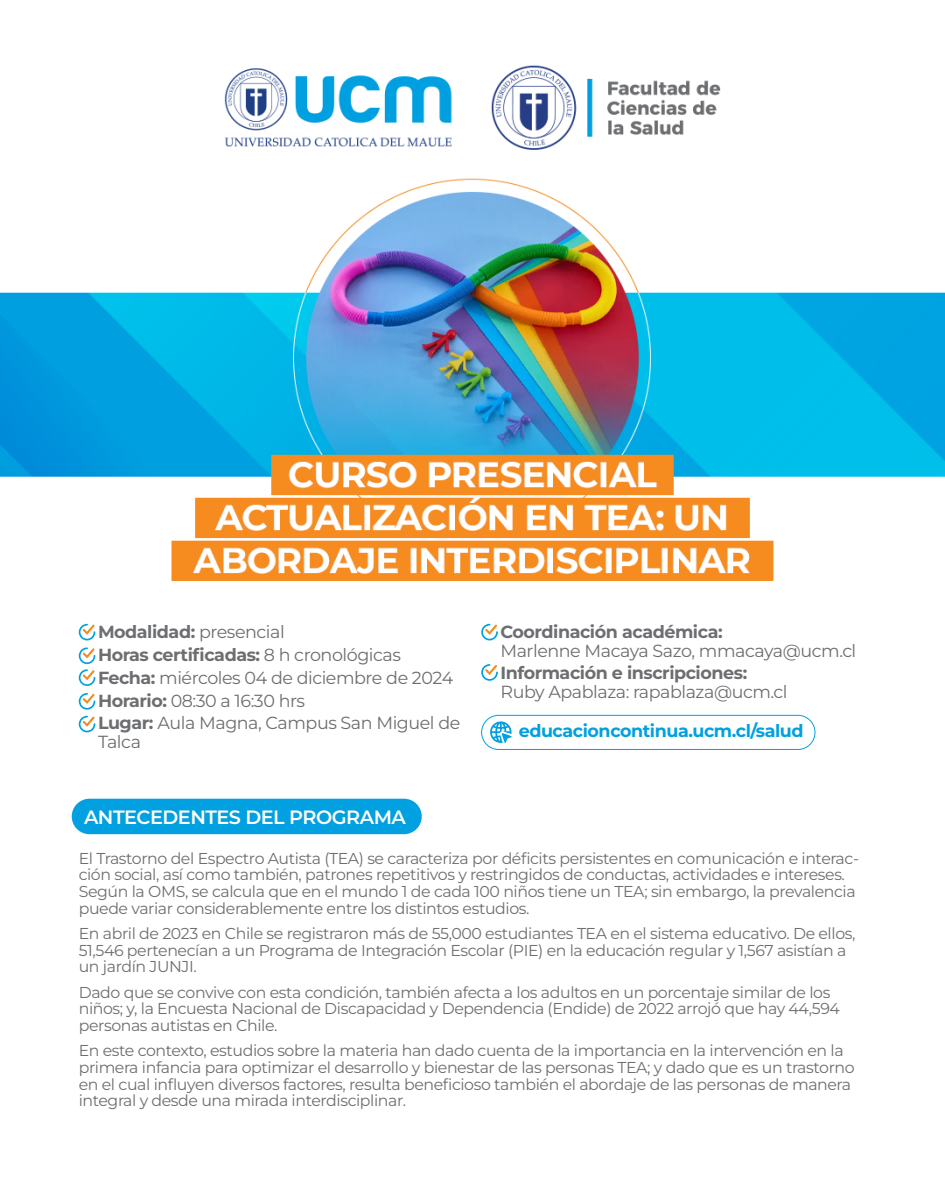
<style>
.page{position:relative;width:945px;height:1182px;background:#fff}
.page>*{position:absolute;margin:0;border:0;box-sizing:border-box;transform-origin:0 0}
.t1{font:600 19.25px "Montserrat";letter-spacing:-.025em;color:#fff}
.t2{font:17.5px/22.8px "Montserrat";letter-spacing:-.025em;color:#6d6e71}
.t3{font:700 17.5px "Montserrat";letter-spacing:-.025em;color:#6d6e71}
.t4{font:700 17.5px "Montserrat";letter-spacing:-.025em;color:#01a0e0}
.t5{font:15.75px/16.6px "Montserrat";letter-spacing:-.025em;color:#6d6e71}
.s1{font-weight:700}
</style>
<div class="page">
<img style="left:0;top:65px;width:945px;height:576px">
<div style="left:72px;top:798px;width:350px;height:36px;background:#01a0e0;border-radius:18px"></div>
<svg style="left:79px;top:623px;width:16px;height:17px"></svg>
<svg style="left:481px;top:623px;width:17px;height:17px"></svg>
<svg style="left:481px;top:664px;width:17px;height:16px"></svg>
<svg style="left:79px;top:647px;width:16px;height:39px"></svg>
<svg style="left:79px;top:693px;width:16px;height:16px"></svg>
<svg style="left:79px;top:715px;width:16px;height:17px"></svg>
<svg style="left:490px;top:721px;width:22px;height:21px"></svg>
<div style="left:481px;top:714px;width:334px;height:35px;border:1px solid #01a0e0;border-radius:17px"></div>
<p class="t2" style="left:98px;top:620px;width:364px"><span class="s1">Modalidad:</span> presencial<br><span class="s1">Horas certificadas:</span> 8 h cronológicas <span class="s1">Fecha:</span> miércoles 04 de diciembre de 2024<br><span class="s1">Horario:</span> 08:30 a 16:30 hrs<br><span class="s1">Lugar:</span> Aula Magna, Campus San Miguel de</p>
<p class="t2" style="left:98px;top:729px;width:44px">Talca</p>
<p class="t3" style="left:500px;top:620px;width:224px">Coordinación académica:</p>
<p class="t2" style="left:500px;top:638px;width:357px">Marlenne Macaya Sazo, mmacaya@ucm.cl</p>
<p class="t3" style="left:500px;top:661px;width:248px">Información e inscripciones:</p>
<p class="t2" style="left:500px;top:679px;width:289px">Ruby Apablaza: rapablaza@ucm.cl</p>
<p class="t4" style="left:519px;top:718px;width:286px">educacioncontinua.ucm.cl/salud</p>
<p class="t1" style="left:84px;top:804px;width:323px">ANTECEDENTES DEL PROGRAMA</p>
<p class="t5" style="left:79px;top:849px;width:782px">El Trastorno del Espectro Autista (TEA) se caracteriza por déficits persistentes en comunicación e interac&shy;ción social, así como también, patrones repetitivos y restringidos de conductas, actividades e intereses.<br>Según la OMS, se calcula que en el mundo 1 de cada 100 niños tiene un TEA; sin embargo, la prevalencia puede variar considerablemente entre los distintos estudios.</p>
<p class="t5" style="left:79px;top:924px;width:778px">En abril de 2023 en Chile se registraron más de 55,000 estudiantes TEA en el sistema educativo. De ellos,<br>51,546 pertenecían a un Programa de Integración Escolar (PIE) en la educación regular y 1,567 asistían a un jardín JUNJI.</p>
<p class="t5" style="left:79px;top:983px;width:763px">Dado que se convive con esta condición, también afecta a los adultos en un porcentaje similar de los niños; y, la Encuesta Nacional de Discapacidad y Dependencia (Endide) de 2022 arrojó que hay 44,594 personas autistas en Chile.</p>
<p class="t5" style="left:79px;top:1041px;width:777px">En este contexto, estudios sobre la materia han dado cuenta de la importancia en la intervención en la primera infancia para optimizar el desarrollo y bienestar de las personas TEA; y dado que es un trastorno en el cual influyen diversos factores, resulta beneficioso también el abordaje de las personas de manera integral y desde una mirada interdisciplinar.</p>
</div>
